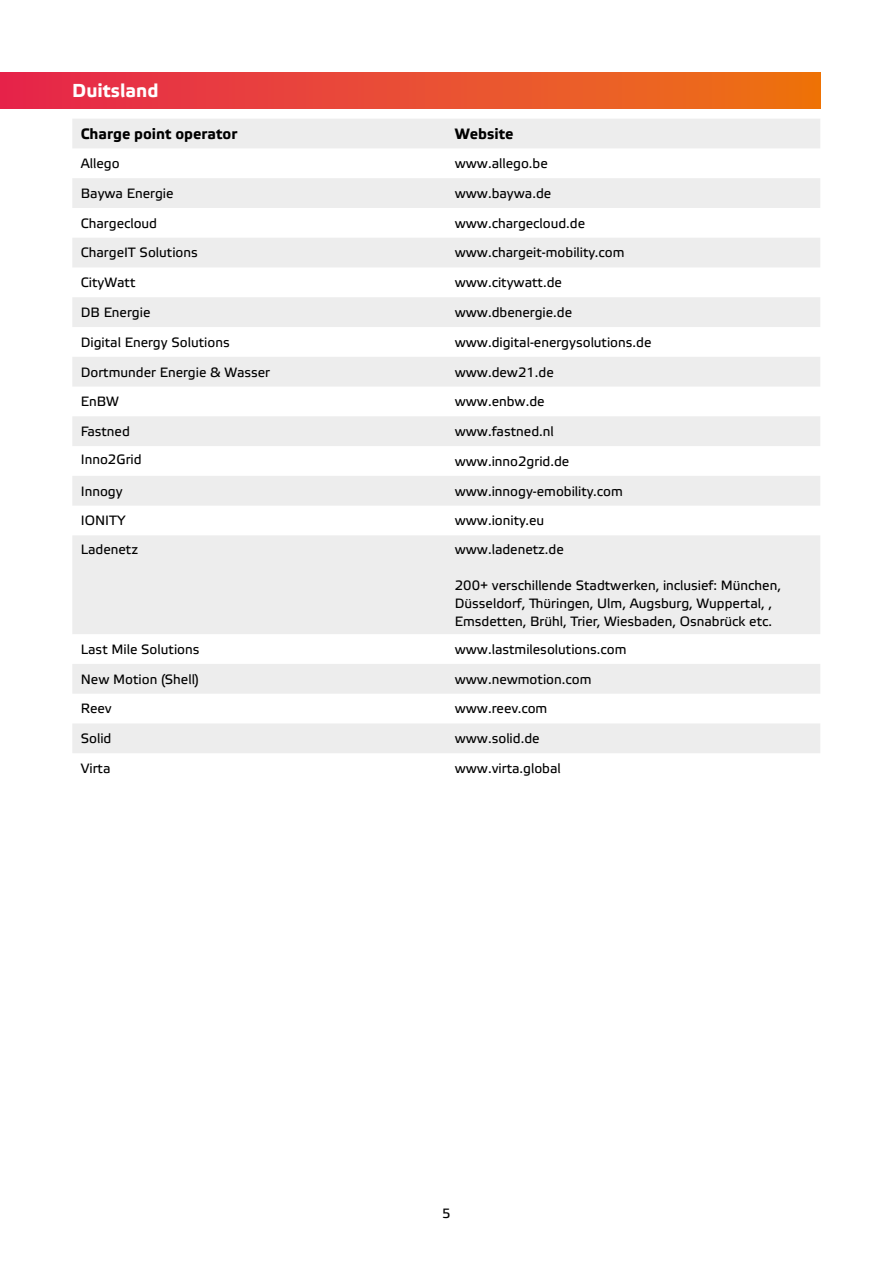
<style>
.page{position:relative;width:893px;height:1263px;background:#fff}
.page>*{position:absolute;margin:0;border:0;box-sizing:border-box;transform-origin:0 0}
.t1{font:700 18.75px "Etelka Text Pro";color:#fff}
.t2{font:700 15px "Etelka Text Pro";color:#000}
.t3{font:13.5px/18px "Etelka Text Pro";color:#000}
</style>
<div class="page">
<div style="left:0;top:73px;width:821px;height:35px;background:linear-gradient(to right,#e62650,#ed7414)"></div>
<svg style="left:72px;top:119px;width:748px;height:634px;fill:#ededed"></svg>
<h1 class="t1" style="left:72px;top:80px;width:88px">Duitsland</h1>
<p class="t2" style="left:81px;top:125px;width:158px">Charge point operator</p>
<p class="t2" style="left:455px;top:125px;width:60px">Website</p>
<p class="t3" style="left:81px;top:155px;width:40px">Allego</p>
<p class="t3" style="left:455px;top:155px;width:95px">www.allego.be</p>
<p class="t3" style="left:81px;top:185px;width:94px">Baywa Energie</p>
<p class="t3" style="left:455px;top:185px;width:98px">www.baywa.de</p>
<p class="t3" style="left:81px;top:215px;width:78px">Chargecloud</p>
<p class="t3" style="left:455px;top:215px;width:132px">www.chargecloud.de</p>
<p class="t3" style="left:81px;top:245px;width:119px">ChargeIT Solutions</p>
<p class="t3" style="left:455px;top:245px;width:171px">www.chargeit-mobility.com</p>
<p class="t3" style="left:81px;top:274px;width:56px">CityWatt</p>
<p class="t3" style="left:455px;top:274px;width:109px">www.citywatt.de</p>
<p class="t3" style="left:81px;top:304px;width:71px">DB Energie</p>
<p class="t3" style="left:455px;top:304px;width:119px">www.dbenergie.de</p>
<p class="t3" style="left:81px;top:334px;width:150px">Digital Energy Solutions</p>
<p class="t3" style="left:455px;top:334px;width:198px">www.digital-energysolutions.de</p>
<p class="t3" style="left:81px;top:364px;width:191px">Dortmunder Energie &amp; Wasser</p>
<p class="t3" style="left:455px;top:364px;width:100px">www.dew21.de</p>
<p class="t3" style="left:81px;top:393px;width:40px">EnBW</p>
<p class="t3" style="left:455px;top:393px;width:91px">www.enbw.de</p>
<p class="t3" style="left:81px;top:423px;width:51px">Fastned</p>
<p class="t3" style="left:455px;top:423px;width:100px">www.fastned.nl</p>
<p class="t3" style="left:81px;top:451px;width:62px">Inno2Grid</p>
<p class="t3" style="left:455px;top:453px;width:116px">www.inno2grid.de</p>
<p class="t3" style="left:81px;top:483px;width:43px">Innogy</p>
<p class="t3" style="left:455px;top:483px;width:170px">www.innogy-emobility.com</p>
<p class="t3" style="left:81px;top:513px;width:46px">IONITY</p>
<p class="t3" style="left:455px;top:513px;width:91px">www.ionity.eu</p>
<p class="t3" style="left:81px;top:541px;width:59px">Ladenetz</p>
<p class="t3" style="left:455px;top:541px;width:110px">www.ladenetz.de</p>
<p class="t3" style="left:455px;top:577px;width:328px">200+ verschillende Stadtwerken, inclusief: München,<br>Düsseldorf, Thüringen, Ulm, Augsburg, Wuppertal, ,<br>Emsdetten, Brühl, Trier, Wiesbaden, Osnabrück etc.</p>
<p class="t3" style="left:81px;top:641px;width:120px">Last Mile Solutions</p>
<p class="t3" style="left:455px;top:641px;width:173px">www.lastmilesolutions.com</p>
<p class="t3" style="left:81px;top:671px;width:119px">New Motion (Shell)</p>
<p class="t3" style="left:455px;top:671px;width:138px">www.newmotion.com</p>
<p class="t3" style="left:81px;top:701px;width:33px">Reev</p>
<p class="t3" style="left:455px;top:701px;width:94px">www.reev.com</p>
<p class="t3" style="left:81px;top:730px;width:32px">Solid</p>
<p class="t3" style="left:455px;top:730px;width:86px">www.solid.de</p>
<p class="t3" style="left:81px;top:760px;width:31px">Virta</p>
<p class="t3" style="left:455px;top:760px;width:108px">www.virta.global</p>
<p class="t3" style="left:442px;top:1205px;width:10px">5</p>
</div>
